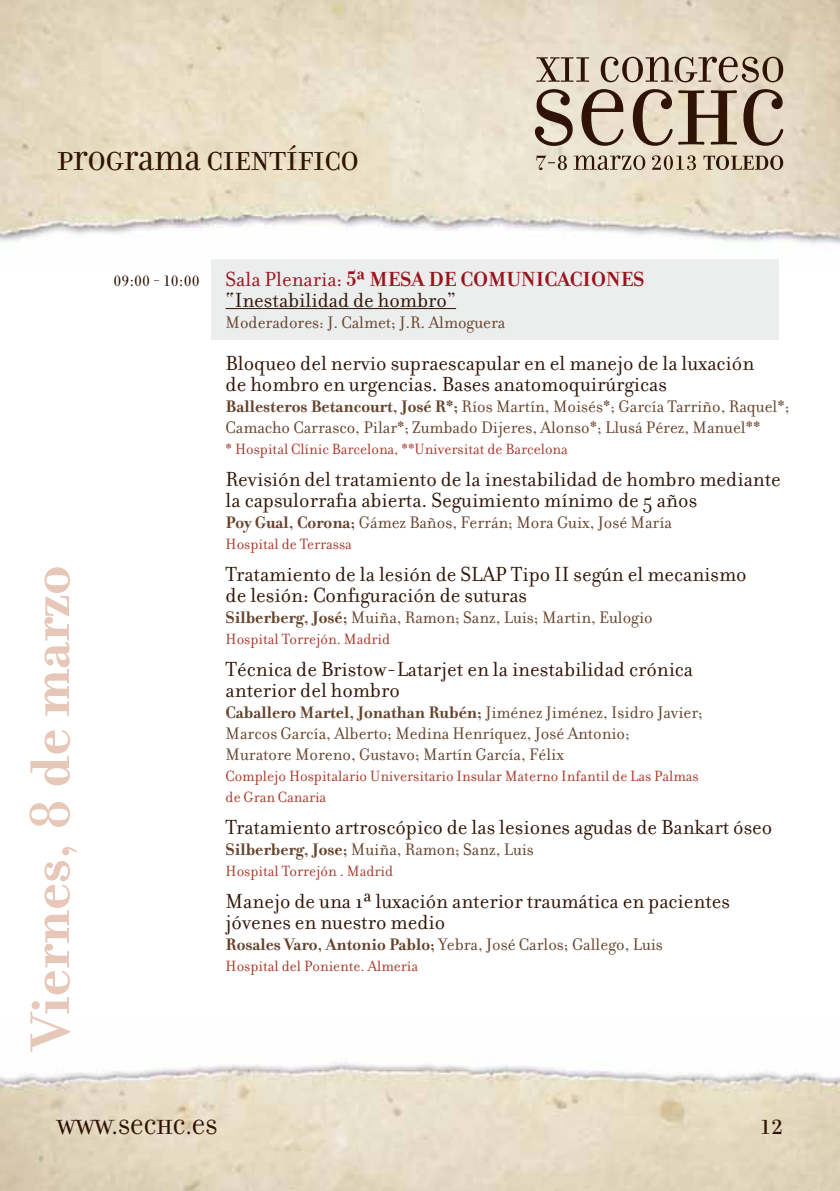
<style>
.page{position:relative;width:840px;height:1191px;background:#fff}
.page>*{position:absolute;margin:0;border:0;box-sizing:border-box;transform-origin:0 0}
.t1{font:700 60px "Filosofia";color:#e6c7b8}
.t2{font:28px "Filosofia Unicase";color:#2f1406}
.t3{font:22px/21px "Filosofia";color:#2f1406}
.t4{font:22px "Filosofia Unicase";color:#2f1406}
.t5{font:18px/21px "Filosofia";color:#65422c}
.t6{font:16px/21px "Filosofia";color:#a7392b}
.s1{font-family:"Filosofia Unicase";font-weight:400}
.s2{font-family:"Filosofia Grand Caps"}
.s3{color:#9a141c}
.s4{font-weight:700;color:#9a141c}
.s5{font-weight:700}
.s6{font-family:"Filosofia";font-size:28px}
</style>
<div class="page">
<img style="left:0;top:1061px;width:839px;height:130px">
<img style="left:0;top:0;width:839px;height:268px">
<svg style="left:536px;top:57px;width:53px;height:25px"></svg>
<svg style="left:600px;top:57px;width:182px;height:25px;background:#af9f8c"></svg>
<svg style="left:534px;top:89px;width:38px;height:57px;background:#a59784"></svg>
<svg style="left:581px;top:89px;width:42px;height:57px;background:#aa9a88"></svg>
<svg style="left:632px;top:89px;width:104px;height:57px;background:#ad9c89"></svg>
<svg style="left:743px;top:89px;width:39px;height:57px;background:#aa9987"></svg>
<svg style="left:536px;top:155px;width:30px;height:15px"></svg>
<svg style="left:573px;top:155px;width:72px;height:15px"></svg>
<svg style="left:651px;top:155px;width:44px;height:15px"></svg>
<svg style="left:703px;top:155px;width:79px;height:15px"></svg>
<div style="left:211px;top:259px;width:567px;height:80px;background:#eceded"></div>
<hr style="left:225px;top:308px;width:231px;height:1px;background:#2f1406">
<p class="t2" style="left:57px;top:145px;width:303px">PROGRAMA CIENTÍFICO</p>
<h1 class="t1" style="left:14px;top:1049px;width:485px;rotate:-90deg">Viernes, <span class="s1">8</span> de marzo</h1>
<p class="t3" style="left:225px;top:269px;width:420px;text-indent:-112px"><span class="s2">09:00 - 10:00</span> <span class="s3">Sala Plenaria:</span> <sup>5</sup><span class="s4">ª MESA DE COMUNICACIONES </span>“Inestabilidad de hombro”</p>
<p class="t5" style="left:225px;top:312px;width:281px">Moderadores: J. Calmet; J.R. Almoguera</p>
<p class="t3" style="left:225px;top:353px;width:530px">Bloqueo del nervio supraescapular en el manejo de la luxación de hombro en urgencias. Bases anatomoquirúrgicas</p>
<p class="t5" style="left:225px;top:396px;width:565px"><span class="s5">Ballesteros Betancourt, José R*;</span> Ríos Martín, Moisés*; García Tarriño, Raquel*;<br>Camacho Carrasco, Pilar*; Zumbado Dijeres, Alonso*; Llusá Pérez, Manuel**</p>
<p class="t6" style="left:225px;top:438px;width:343px">* Hospital Clínic Barcelona, **Universitat de Barcelona</p>
<p class="t3" style="left:225px;top:469px;width:556px">Revisión del tratamiento de la inestabilidad de hombro mediante la capsulorrafia abierta. Seguimiento mínimo de 5 años</p>
<p class="t5" style="left:225px;top:512px;width:447px"><span class="s5">Poy Gual, Corona;</span> Gámez Baños, Ferrán; Mora Guix, José María</p>
<p class="t6" style="left:225px;top:533px;width:128px">Hospital de Terrassa</p>
<p class="t3" style="left:225px;top:564px;width:522px">Tratamiento de la lesión de SLAP Tipo II según el mecanismo de lesión: Configuración de suturas</p>
<p class="t5" style="left:225px;top:607px;width:428px"><span class="s5">Silberberg, José;</span> Muiña, Ramon; Sanz, Luis; Martin, Eulogio</p>
<p class="t6" style="left:225px;top:628px;width:166px">Hospital Torrejón. Madrid</p>
<p class="t3" style="left:225px;top:659px;width:468px">Técnica de Bristow-Latarjet en la inestabilidad crónica anterior del hombro</p>
<p class="t5" style="left:225px;top:702px;width:478px"><span class="s5">Caballero Martel, Jonathan Rubén;</span> Jiménez Jiménez, Isidro Javier;<br>Marcos García, Alberto; Medina Henríquez, José Antonio;<br>Muratore Moreno, Gustavo; Martín García, Félix</p>
<p class="t6" style="left:225px;top:765px;width:474px">Complejo Hospitalario Universitario Insular Materno Infantil de Las Palmas de Gran Canaria</p>
<p class="t3" style="left:225px;top:817px;width:548px">Tratamiento artroscópico de las lesiones agudas de Bankart óseo</p>
<p class="t5" style="left:225px;top:839px;width:309px"><span class="s5">Silberberg, Jose;</span> Muiña, Ramon; Sanz, Luis</p>
<p class="t6" style="left:225px;top:860px;width:169px">Hospital Torrejón . Madrid</p>
<p class="t3" style="left:225px;top:891px;width:505px">Manejo de una 1ª luxación anterior traumática en pacientes jóvenes en nuestro medio</p>
<p class="t5" style="left:225px;top:934px;width:438px"><span class="s5">Rosales Varo, Antonio Pablo;</span> Yebra, José Carlos; Gallego, Luis</p>
<p class="t6" style="left:225px;top:955px;width:194px">Hospital del Poniente. Almería</p>
<p class="t4" style="left:57px;top:1114px;width:162px"><span class="s6">12</span>WWW.SECHC.ES</p>
<p class="t4" style="left:759px;top:1114px;width:25px">12</p>
</div>
